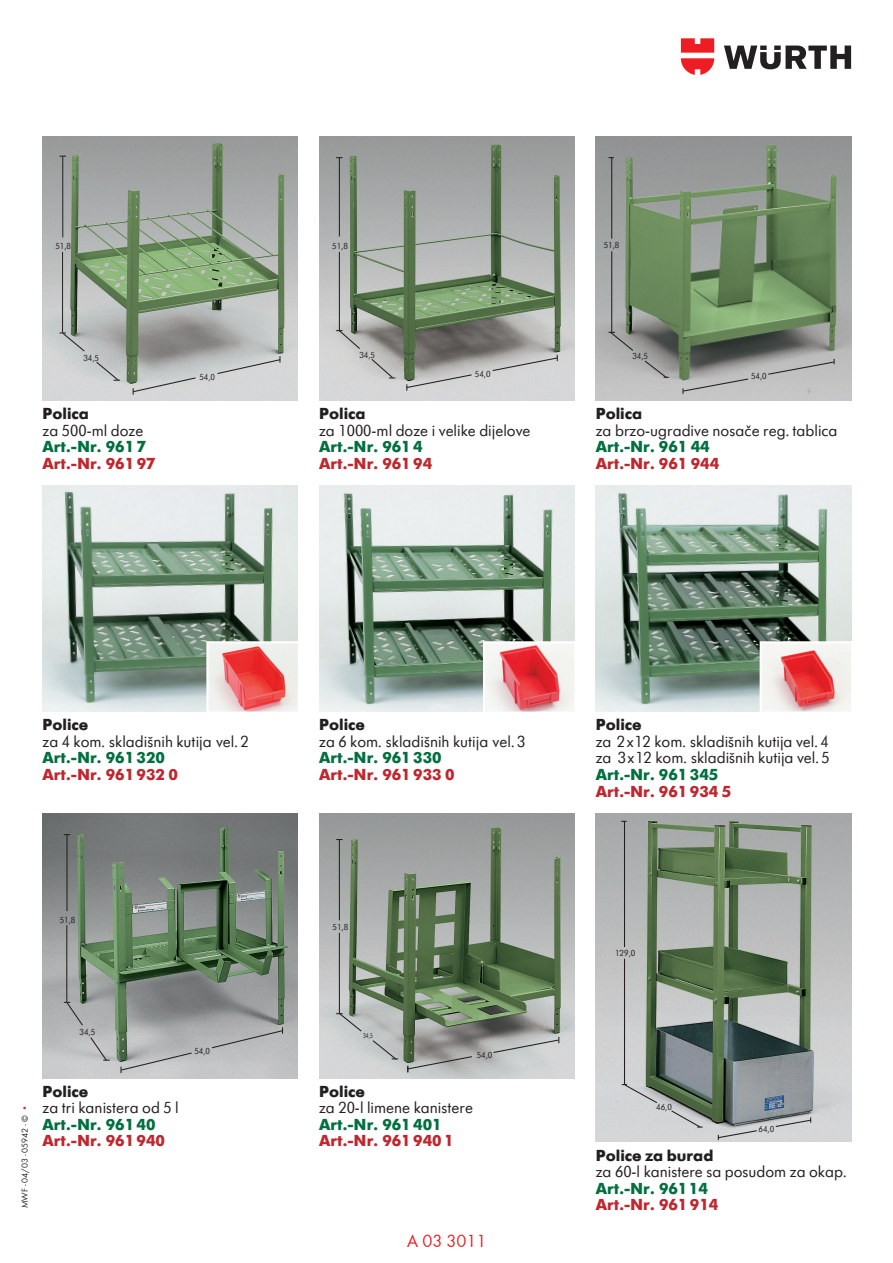
<style>
.page{position:relative;width:893px;height:1263px;background:#fff}
.page>*{position:absolute;margin:0;border:0;box-sizing:border-box;transform-origin:0 0}
.t1{font:18px "Wuerth";color:#ee1d23}
.t2{font:16.5px/16.5px "Futura SB";color:#231f20}
.t3{font:700 16.5px "Futura SB";color:#c0262d}
.t4{font:700 16.5px "Futura SB";color:#016f3e}
.t5{font:700 16.5px "Futura SB";color:#231f20}
.t6{font:9px "Futura SB";color:#231f20}
.t7{font:9px "Wuerth";color:#231f20}
.t8{font:7.2px "Futura SB";color:#231f20;scale:.77 1}
.s1{color:#ee1d23}
</style>
<div class="page">
<img style="left:43px;top:136px;width:255px;height:264px">
<img style="left:319px;top:136px;width:255px;height:264px">
<img style="left:319px;top:814px;width:255px;height:264px">
<hr style="left:62px;top:156px;width:1px;height:81px;background:#231f20">
<hr style="left:62px;top:252px;width:1px;height:81px;background:#231f20">
<svg style="left:60px;top:332px;width:26px;height:21px"></svg>
<svg style="left:95px;top:361px;width:25px;height:20px"></svg>
<svg style="left:132px;top:377px;width:65px;height:18px"></svg>
<svg style="left:216px;top:356px;width:65px;height:19px"></svg>
<hr style="left:339px;top:158px;width:1px;height:78px;background:#231f20">
<hr style="left:339px;top:252px;width:1px;height:79px;background:#231f20">
<svg style="left:336px;top:329px;width:25px;height:21px"></svg>
<svg style="left:370px;top:358px;width:25px;height:21px"></svg>
<svg style="left:406px;top:374px;width:67px;height:17px"></svg>
<svg style="left:491px;top:355px;width:68px;height:17px"></svg>
<hr style="left:339px;top:839px;width:1px;height:81px;background:#231f20">
<hr style="left:339px;top:933px;width:1px;height:81px;background:#231f20">
<svg style="left:336px;top:1012px;width:27px;height:20px"></svg>
<svg style="left:371px;top:1039px;width:27px;height:22px"></svg>
<svg style="left:492px;top:1037px;width:68px;height:17px"></svg>
<svg style="left:406px;top:1055px;width:67px;height:17px"></svg>
<img style="left:43px;top:486px;width:255px;height:226px">
<img style="left:209px;top:644px;width:88px;height:67px">
<div style="left:206px;top:641px;width:94px;height:73px;border:2px solid #fff"></div>
<img style="left:319px;top:486px;width:255px;height:226px">
<img style="left:486px;top:644px;width:88px;height:67px">
<div style="left:483px;top:641px;width:94px;height:73px;border:2px solid #fff"></div>
<img style="left:596px;top:486px;width:255px;height:226px">
<img style="left:763px;top:644px;width:87px;height:67px">
<div style="left:760px;top:641px;width:93px;height:73px;border:2px solid #fff"></div>
<img style="left:43px;top:814px;width:255px;height:264px">
<hr style="left:66px;top:834px;width:2px;height:77px;background:#231f20">
<hr style="left:66px;top:925px;width:1px;height:77px;background:#231f20">
<svg style="left:64px;top:1001px;width:20px;height:26px"></svg>
<svg style="left:89px;top:1036px;width:21px;height:26px"></svg>
<svg style="left:120px;top:1052px;width:73px;height:21px;background:#b3b6b5"></svg>
<svg style="left:211px;top:1027px;width:73px;height:22px;background:#aeafb0"></svg>
<img style="left:596px;top:814px;width:255px;height:328px">
<img style="left:596px;top:136px;width:255px;height:264px">
<hr style="left:624px;top:821px;width:1px;height:126px;background:#231f20">
<hr style="left:624px;top:959px;width:1px;height:125px;background:#231f20">
<svg style="left:622px;top:1083px;width:36px;height:21px"></svg>
<svg style="left:670px;top:1109px;width:33px;height:19px"></svg>
<svg style="left:717px;top:1129px;width:41px;height:11px"></svg>
<svg style="left:774px;top:1117px;width:38px;height:11px"></svg>
<hr style="left:611px;top:158px;width:1px;height:81px;background:#231f20">
<hr style="left:611px;top:251px;width:1px;height:81px;background:#231f20">
<svg style="left:609px;top:331px;width:25px;height:21px"></svg>
<svg style="left:643px;top:360px;width:26px;height:19px"></svg>
<svg style="left:682px;top:378px;width:67px;height:16px"></svg>
<svg style="left:767px;top:359px;width:68px;height:16px"></svg>
<svg style="left:724px;top:46px;width:127px;height:23px"></svg>
<svg style="left:681px;top:38px;width:33px;height:37px"></svg>
<p class="t6" style="left:55px;top:241px;width:17px">51,8</p>
<p class="t6" style="left:332px;top:240px;width:17px">51,8</p>
<p class="t6" style="left:604px;top:240px;width:17px">51,8</p>
<p class="t6" style="left:83px;top:353px;width:17px">34,5</p>
<p class="t6" style="left:359px;top:350px;width:17px">34,5</p>
<p class="t6" style="left:632px;top:351px;width:17px">34,5</p>
<p class="t6" style="left:199px;top:372px;width:17px">54,0</p>
<p class="t6" style="left:475px;top:369px;width:17px">54,0</p>
<p class="t6" style="left:751px;top:371px;width:17px">54,0</p>
<p class="t5" style="left:43px;top:405px;width:48px">Polica</p>
<p class="t2" style="left:43px;top:422px;width:102px">za 500-ml doze</p>
<p class="t4" style="left:43px;top:438px;width:105px">Art.-Nr. 9617</p>
<p class="t3" style="left:43px;top:454px;width:115px">Art.-Nr. 961 97</p>
<p class="t5" style="left:319px;top:405px;width:48px">Polica</p>
<p class="t2" style="left:319px;top:422px;width:213px">za 1000-ml doze i velike dijelove</p>
<p class="t4" style="left:319px;top:438px;width:105px">Art.-Nr. 9614</p>
<p class="t3" style="left:319px;top:454px;width:115px">Art.-Nr. 961 94</p>
<p class="t5" style="left:596px;top:405px;width:48px">Polica</p>
<p class="t2" style="left:596px;top:422px;width:243px">za brzo-ugradive nosa~e reg. tablica</p>
<p class="t4" style="left:596px;top:438px;width:115px">Art.-Nr. 961 44</p>
<p class="t3" style="left:596px;top:454px;width:125px">Art.-Nr. 961 944</p>
<p class="t5" style="left:43px;top:716px;width:47px">Police</p>
<p class="t2" style="left:43px;top:733px;width:208px">za 4 kom. skladi{nih kutija vel. 2</p>
<p class="t4" style="left:43px;top:749px;width:124px">Art.-Nr. 961 320</p>
<p class="t3" style="left:43px;top:765px;width:137px">Art.-Nr. 961 932 0</p>
<p class="t6" style="left:60px;top:915px;width:17px">51,8</p>
<p class="t6" style="left:80px;top:1027px;width:17px">34,5</p>
<p class="t7" style="left:19px;top:1208px;width:105px;rotate:-90deg">MWF - 04/03 - 05942 - © <span class="s1">•</span></p>
<p class="t5" style="left:43px;top:1082px;width:47px">Police</p>
<p class="t2" style="left:43px;top:1100px;width:138px">za tri kanistera od 5 l</p>
<p class="t4" style="left:43px;top:1115px;width:115px">Art.-Nr. 961 40</p>
<p class="t3" style="left:43px;top:1132px;width:124px">Art.-Nr. 961 940</p>
<p class="t6" style="left:194px;top:1045px;width:17px">54,0</p>
<p class="t5" style="left:319px;top:716px;width:47px">Police</p>
<p class="t2" style="left:319px;top:733px;width:208px">za 6 kom. skladi{nih kutija vel. 3</p>
<p class="t4" style="left:319px;top:749px;width:124px">Art.-Nr. 961 330</p>
<p class="t3" style="left:319px;top:765px;width:137px">Art.-Nr. 961 933 0</p>
<p class="t6" style="left:333px;top:922px;width:17px">51,8</p>
<p class="t8" style="left:363px;top:1031px;width:14px">34,5</p>
<p class="t6" style="left:477px;top:1049px;width:17px">54,0</p>
<p class="t5" style="left:319px;top:1082px;width:47px">Police</p>
<p class="t2" style="left:319px;top:1100px;width:155px">za 20-l limene kanistere</p>
<p class="t4" style="left:319px;top:1115px;width:124px">Art.-Nr. 961 401</p>
<p class="t3" style="left:319px;top:1132px;width:136px">Art.-Nr. 961 940 1</p>
<p class="t1" style="left:407px;top:1228px;width:81px">А 03 3011</p>
<p class="t5" style="left:596px;top:716px;width:47px">Police</p>
<p class="t2" style="left:596px;top:733px;width:235px">za 2x12 kom. skladi{nih kutija vel. 4 za 3x12 kom. skladi{nih kutija vel. 5</p>
<p class="t4" style="left:596px;top:765px;width:124px">Art.-Nr. 961 345</p>
<p class="t3" style="left:596px;top:782px;width:137px">Art.-Nr. 961 934 5</p>
<p class="t6" style="left:615px;top:948px;width:22px">129,0</p>
<p class="t6" style="left:656px;top:1102px;width:17px">46,0</p>
<p class="t6" style="left:758px;top:1124px;width:17px">64,0</p>
<p class="t5" style="left:596px;top:1146px;width:119px">Police za burad</p>
<p class="t2" style="left:596px;top:1164px;width:252px">za 60-l kanistere sa posudom za okap.</p>
<p class="t4" style="left:596px;top:1179px;width:114px">Art.-Nr. 96114</p>
<p class="t3" style="left:596px;top:1196px;width:124px">Art.-Nr. 961 914</p>
</div>
